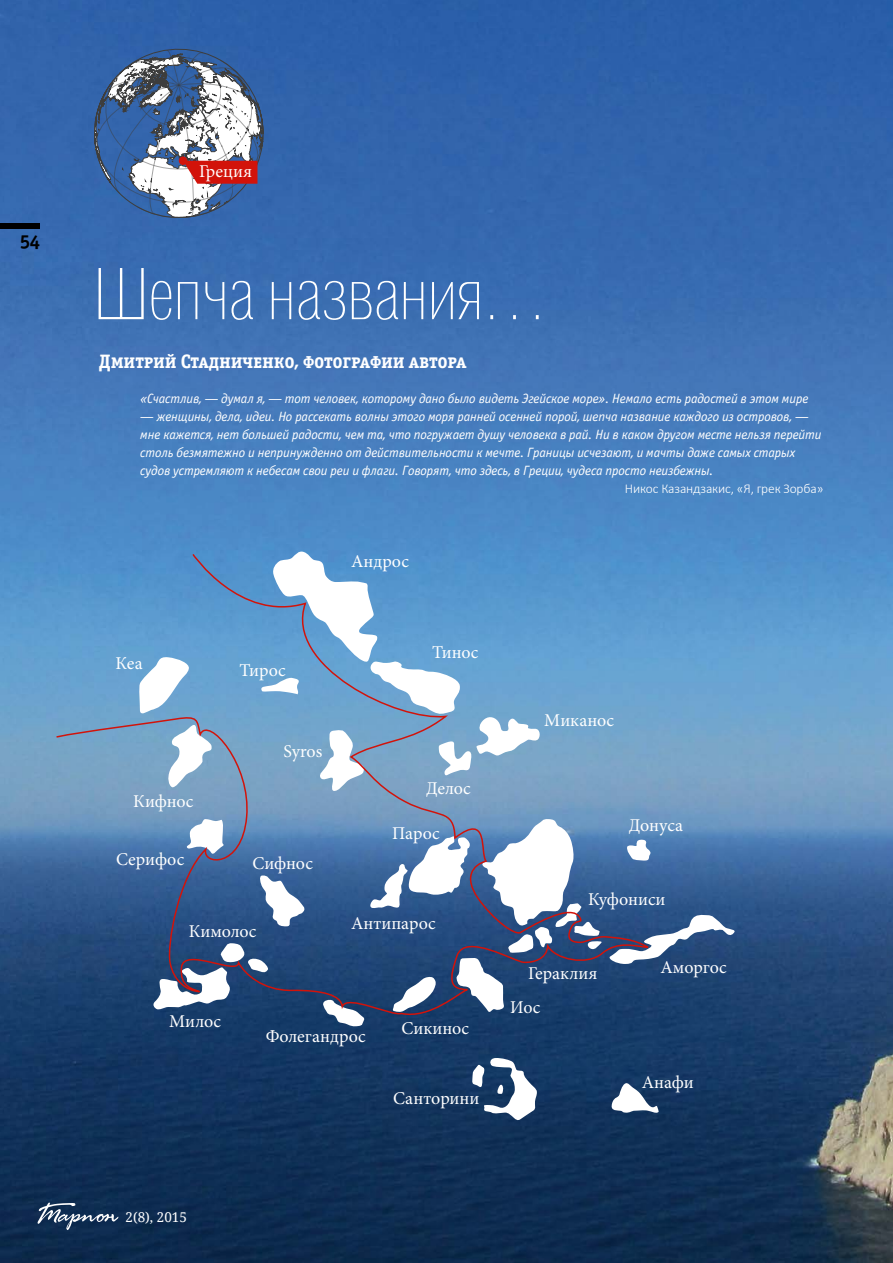
<style>
.page{position:relative;width:893px;height:1263px;background:#fff}
.page>*{position:absolute;margin:0;border:0;box-sizing:border-box;transform-origin:0 0}
.t1{font:100 70.5px "Helios Cond";color:#fff}
.t2{font:19.5px "Officina Serif Bold SCC";letter-spacing:-.01em;color:#fff}
.t3{font:19.5px "Officina Serif Bold SCC";color:#000}
.t4{font:18px "Minion Pro";color:#fff}
.t5{font:italic 13.5px/18px "Officina Sans C";letter-spacing:-.01em;color:#fff}
.t6{font:300 13.5px "Calibri";letter-spacing:-.01em;color:#fff}
.t7{font:13.5px "Droid Serif";color:#fff}
</style>
<div class="page">
<img style="left:0;top:0;width:893px;height:1263px">
<svg style="left:322px;top:819px;width:414px;height:208px;background:#385e8c"></svg>
<svg style="left:472px;top:1058px;width:65px;height:63px"></svg>
<svg style="left:610px;top:1080px;width:50px;height:33px"></svg>
<svg style="left:37px;top:1202px;width:81px;height:29px;background:#37506f"></svg>
<div style="left:0;top:223px;width:39px;height:6px;background:#000"></div>
<svg style="left:94px;top:48px;width:169px;height:170px"></svg>
<svg style="left:55px;top:553px;width:599px;height:466px;background:#658eb7"></svg>
<h2 class="t3" style="left:20px;top:229px;width:22px">54</h2>
<h3 class="t4" style="left:199px;top:159px;width:55px">Греция</h3>
<h1 class="t1" style="left:94px;top:255px;width:456px">Шепча названия…</h1>
<h2 class="t2" style="left:99px;top:350px;width:369px">Дмитрий Стадниченко, фотографии автора</h2>
<p class="t5" style="left:140px;top:389px;width:669px">«Счастлив, — думал я, — тот человек, которому дано было видеть Эгейское море». Немало есть радостей в этом мире</p>
<p class="t5" style="left:140px;top:407px;width:683px">— женщины, дела, идеи. Но рассекать волны этого моря ранней осенней порой, шепча название каждого из островов, — мне кажется, нет большей радости, чем та, что погружает душу человека в рай. Ни в каком другом месте нельзя перейти столь безмятежно и непринужденно от действительности к мечте. Границы исчезают, и мачты даже самых старых судов устремляют к небесам свои реи и флаги. Говорят, что здесь, в Греции, чудеса просто неизбежны.</p>
<p class="t6" style="left:625px;top:480px;width:200px">Никос Казандзакис, «Я, грек Зорба»</p>
<h3 class="t4" style="left:116px;top:651px;width:29px">Кеа</h3>
<h3 class="t4" style="left:133px;top:789px;width:62px">Кифнос</h3>
<h3 class="t4" style="left:116px;top:847px;width:70px">Серифос</h3>
<h3 class="t4" style="left:239px;top:658px;width:48px">Тирос</h3>
<h3 class="t4" style="left:283px;top:739px;width:40px">Syros</h3>
<h3 class="t4" style="left:252px;top:851px;width:62px">Сифнос</h3>
<h3 class="t4" style="left:189px;top:919px;width:69px">Кимолос</h3>
<h3 class="t4" style="left:351px;top:550px;width:59px">Андрос</h3>
<h3 class="t4" style="left:432px;top:640px;width:48px">Тинос</h3>
<h3 class="t4" style="left:544px;top:708px;width:71px">Миканос</h3>
<h3 class="t4" style="left:426px;top:776px;width:46px">Делос</h3>
<h3 class="t4" style="left:392px;top:821px;width:49px">Парос</h3>
<h3 class="t4" style="left:629px;top:813px;width:56px">Донуса</h3>
<h3 class="t4" style="left:351px;top:911px;width:86px">Антипарос</h3>
<h3 class="t4" style="left:588px;top:887px;width:79px">Куфониси</h3>
<h3 class="t4" style="left:528px;top:962px;width:71px">Гераклия</h3>
<h3 class="t4" style="left:660px;top:955px;width:68px">Аморгос</h3>
<h3 class="t4" style="left:169px;top:1009px;width:53px">Милос</h3>
<p class="t7" style="left:125px;top:1208px;width:63px">2(8), 2015</p>
<h3 class="t4" style="left:266px;top:1024px;width:101px">Фолегандрос</h3>
<h3 class="t4" style="left:401px;top:1016px;width:69px">Сикинос</h3>
<h3 class="t4" style="left:393px;top:1086px;width:88px">Санторини</h3>
<h3 class="t4" style="left:510px;top:996px;width:32px">Иос</h3>
<h3 class="t4" style="left:642px;top:1070px;width:54px">Анафи</h3>
</div>
